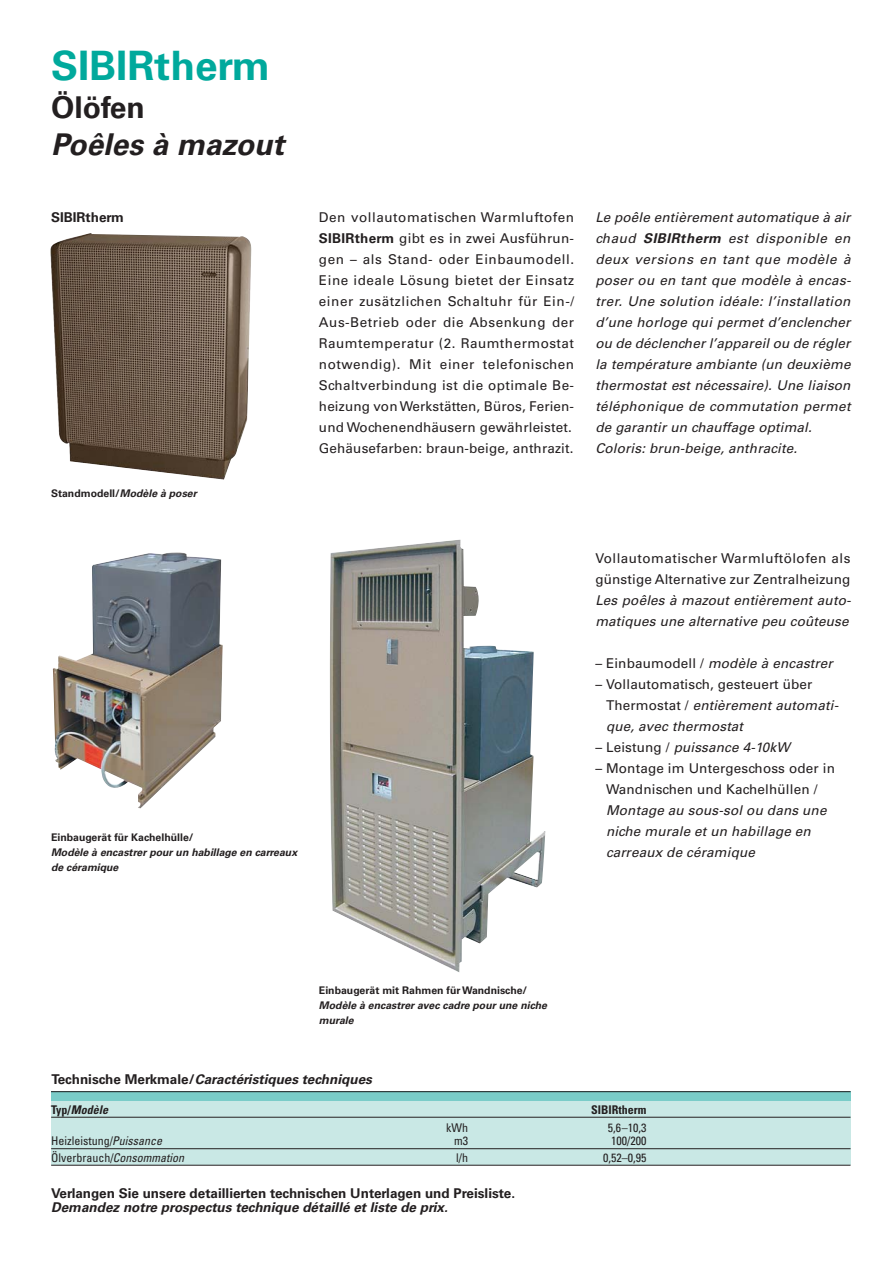
<style>
.page{position:relative;width:893px;height:1263px;background:#fff}
.page>*{position:absolute;margin:0;border:0;box-sizing:border-box;transform-origin:0 0}
.t1{font:700 40.5px "Univers";color:#00a99c}
.t2{font:italic 700 30px "Univers";color:#231f20}
.t3{font:700 30px "Univers";color:#231f20}
.t4{font:italic 13.5px/21px "Univers";color:#231f20}
.t5{font:13.5px/21px "Univers";letter-spacing:.03em;color:#231f20}
.t6{font:13.5px/21px "Univers";letter-spacing:.01em;color:#231f20}
.t7{font:italic 700 13.5px "Univers";color:#231f20}
.t8{font:700 13.5px "Univers";color:#231f20}
.t9{font:condensed 12px "Univers";color:#231f20}
.t10{font:italic 700 condensed 12px "Univers";color:#231f20}
.t11{font:700 condensed 12px "Univers";color:#231f20}
.t12{font:italic 700 10.5px/15px "Univers";color:#231f20}
.t13{font:700 10.5px "Univers";color:#231f20}
.s1{font-style:italic}
.s2{font-weight:700}
.s3{font-style:normal}
</style>
<div class="page">
<img style="left:53px;top:552px;width:170px;height:256px">
<img style="left:50px;top:233px;width:201px;height:247px">
<div style="left:51px;top:1100px;width:799px;height:65px;background:#c9e8e5"></div>
<div style="left:51px;top:1092px;width:799px;height:9px;background:#7accc8"></div>
<hr style="left:51px;top:1117px;width:799px;height:1px;background:#231f20">
<hr style="left:51px;top:1148px;width:799px;height:1px;background:#231f20">
<hr style="left:51px;top:1165px;width:799px;height:1px;background:#231f20">
<hr style="left:51px;top:1091px;width:799px;height:1px;background:#231f20">
<img style="left:329px;top:540px;width:216px;height:432px">
<h1 class="t1" style="left:51px;top:51px;width:220px">SIBIRtherm</h1>
<h2 class="t3" style="left:51px;top:96px;width:95px">Ölöfen</h2>
<h2 class="t2" style="left:51px;top:134px;width:241px">Poêles à mazout</h2>
<p class="t8" style="left:51px;top:213px;width:74px">SIBIRtherm</p>
<p class="t13" style="left:51px;top:489px;width:149px">Standmodell/<span class="s1">Modèle à poser</span></p>
<p class="t5" style="left:319px;top:208px;width:257px">Den vollautomatischen Warmluftofen <span class="s2">SIBIRtherm</span> gibt es in zwei Ausführun&shy;gen – als Stand- oder Einbaumodell.<br>Eine ideale Lösung bietet der Einsatz einer zusätzlichen Schaltuhr für Ein-/ Aus-Betrieb oder die Absenkung der Raumtemperatur (2. Raumthermostat notwendig). Mit einer telefonischen Schaltverbindung ist die optimale Be&shy;heizung von Werkstätten, Büros, Ferien&shy;und Wochenendhäusern gewährleistet.<br>Gehäusefarben: braun-beige, anthrazit.</p>
<p class="t4" style="left:595px;top:208px;width:259px">Le poêle entièrement automatique à air chaud <span class="s2">SIBIRtherm</span> est disponible en deux versions en tant que modèle à poser ou en tant que modèle à encas&shy;trer. Une solution idéale: l’installation d’une horloge qui permet d’enclencher ou de déclencher l’appareil ou de régler la température ambiante (un deuxième thermostat est nécessaire). Une liaison téléphonique de commutation permet de garantir un chauffage optimal.<br>Coloris: brun-beige, anthracite.</p>
<p class="t13" style="left:51px;top:833px;width:144px">Einbaugerät für Kachelhülle/</p>
<p class="t12" style="left:51px;top:846px;width:250px">Modèle à encastrer pour un habillage en carreaux de céramique</p>
<p class="t6" style="left:595px;top:548px;width:257px">Vollautomatischer Warmluftölofen als günstige Alternative zur Zentralheizung</p>
<p class="t4" style="left:595px;top:590px;width:259px">Les poêles à mazout entièrement auto&shy;matiques une alternative peu coûteuse</p>
<p class="t4" style="left:595px;top:653px;width:242px"><span class="s3">– E i n b a u m o d e l l /</span> modèle à encastrer</p>
<p class="t6" style="left:606px;top:674px;width:236px;text-indent:-11px">– Vollautomatisch, gesteuert über<br>T h e r m o s t a t / <span class="s1">entièrement automati&shy;que, avec thermostat</span></p>
<p class="t4" style="left:595px;top:737px;width:196px"><span class="s3">– Le i st u n g /</span> puissance 4-10kW</p>
<p class="t6" style="left:595px;top:758px;width:241px;text-align:center">– Montage im Untergeschoss oder in<br>Wandnischen und Kachelhüllen /</p>
<p class="t4" style="left:606px;top:800px;width:225px">Montage au sous-sol ou dans une niche murale et un habillage en carreaux de céramique</p>
<p class="t13" style="left:319px;top:986px;width:210px">Einbaugerät mit Rahmen für Wandnische/</p>
<p class="t12" style="left:319px;top:999px;width:232px">Modèle à encastrer avec cadre pour une niche murale</p>
<p class="t7" style="left:52px;top:1074px;width:324px"><span class="s3">Te c h n i s c h e M e rk m a l e /</span> Caractéristiques techniques</p>
<p class="t10" style="left:51px;top:1105px;width:61px"><span class="s3">Ty p /</span> Modèle</p>
<p class="t11" style="left:591px;top:1105px;width:57px">SIBIRtherm</p>
<p class="t9" style="left:446px;top:1123px;width:23px">kWh</p>
<p class="t9" style="left:608px;top:1123px;width:40px">5,6–10,3</p>
<p class="t9" style="left:51px;top:1136px;width:115px">Heizleistung/<span class="s1">Puissance</span></p>
<p class="t9" style="left:454px;top:1136px;width:15px">m3</p>
<p class="t9" style="left:611px;top:1136px;width:37px">100/200</p>
<p class="t9" style="left:51px;top:1153px;width:137px">Ölverbrauch/<span class="s1">Consommation</span></p>
<p class="t9" style="left:456px;top:1153px;width:13px">l/h</p>
<p class="t9" style="left:603px;top:1153px;width:45px">0,52–0,95</p>
<p class="t8" style="left:51px;top:1188px;width:466px">Verlangen Sie unsere detaillierten technischen Unterlagen und Preisliste.</p>
<p class="t7" style="left:51px;top:1203px;width:401px">Demandez notre prospectus technique détaillé et liste de prix.</p>
</div>
